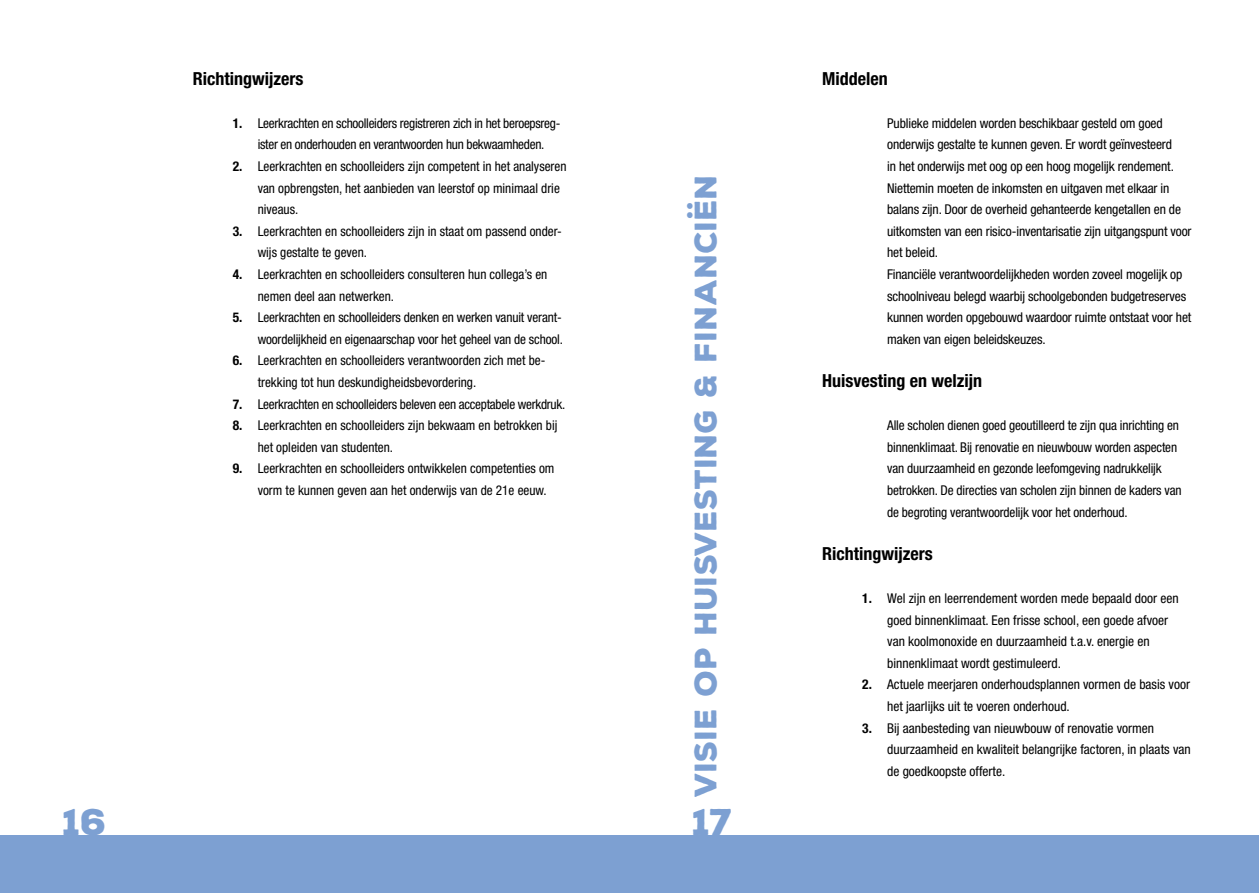
<style>
.page{position:relative;width:1259px;height:893px;background:#fff}
.page>*{position:absolute;margin:0;border:0;box-sizing:border-box;transform-origin:0 0}
.t1{font:900 36px "Nexa Rust Sans";color:#7da0d2}
.t2{font:900 30px "Nexa Rust Sans";letter-spacing:.01em;color:#7da0d2}
.t3{font:700 condensed 18px "Helvetica Neue LT Std";color:#000}
.t4{font:condensed 13.5px/21.6px "Helvetica Neue LT Std";letter-spacing:-.01em;color:#000}
.t5{font:700 condensed 13.5px/21.6px "Helvetica Neue LT Std";color:#000}
</style>
<div class="page">
<div style="left:0;top:835px;width:1259px;height:58px;background:#7da0d2"></div>
<h3 class="t3" style="left:193px;top:67px;width:112px">Richtingwijzers</h3>
<p class="t5" style="left:233px;top:112px;width:11px">1.</p>
<p class="t5" style="left:233px;top:155px;width:11px">2.</p>
<p class="t5" style="left:233px;top:220px;width:11px">3.</p>
<p class="t5" style="left:233px;top:263px;width:11px">4.</p>
<p class="t5" style="left:233px;top:306px;width:11px">5.</p>
<p class="t5" style="left:233px;top:350px;width:11px">6.</p>
<p class="t5" style="left:233px;top:393px;width:11px">7.<br>8.</p>
<p class="t5" style="left:233px;top:458px;width:11px">9.</p>
<p class="t4" style="left:258px;top:112px;width:310px">Leerkrachten en schoolleiders registreren zich in het beroepsreg&shy;ister en onderhouden en verantwoorden hun bekwaamheden.<br>Leerkrachten en schoolleiders zijn competent in het analyseren van opbrengsten, het aanbieden van leerstof op minimaal drie niveaus.<br>Leerkrachten en schoolleiders zijn in staat om passend onder&shy;wijs gestalte te geven.<br>Leerkrachten en schoolleiders consulteren hun collega’s en nemen deel aan netwerken.<br>Leerkrachten en schoolleiders denken en werken vanuit verant&shy;woordelijkheid en eigenaarschap voor het geheel van de school.<br>Leerkrachten en schoolleiders verantwoorden zich met be&shy;trekking tot hun deskundigheidsbevordering.<br>Leerkrachten en schoolleiders beleven een acceptabele werkdruk.<br>Leerkrachten en schoolleiders zijn bekwaam en betrokken bij het opleiden van studenten.<br>Leerkrachten en schoolleiders ontwikkelen competenties om vorm te kunnen geven aan het onderwijs van de 21e eeuw.</p>
<h2 class="t2" style="left:685px;top:797px;width:624px;rotate:-90deg">Visie op Huisvesting &amp; Financiën</h2>
<h1 class="t1" style="left:63px;top:798px;width:46px">16</h1>
<h1 class="t1" style="left:692px;top:798px;width:42px">17</h1>
<h3 class="t3" style="left:822px;top:67px;width:67px">Middelen</h3>
<p class="t4" style="left:887px;top:112px;width:306px">Publieke middelen worden beschikbaar gesteld om goed onderwijs gestalte te kunnen geven. Er wordt geïnvesteerd<br>in het onderwijs met oog op een hoog mogelijk rendement.<br>Niettemin moeten de inkomsten en uitgaven met elkaar in balans zijn. Door de overheid gehanteerde kengetallen en de uitkomsten van een risico-inventarisatie zijn uitgangspunt voor het beleid.<br>Financiële verantwoordelijkheden worden zoveel mogelijk op schoolniveau belegd waarbij schoolgebonden budgetreserves kunnen worden opgebouwd waardoor ruimte ontstaat voor het maken van eigen beleidskeuzes.</p>
<h3 class="t3" style="left:822px;top:370px;width:161px">Huisvesting en welzijn</h3>
<p class="t4" style="left:887px;top:414px;width:296px">Alle scholen dienen goed geoutilleerd te zijn qua inrichting en binnenklimaat. Bij renovatie en nieuwbouw worden aspecten van duurzaamheid en gezonde leefomgeving nadrukkelijk betrokken. De directies van scholen zijn binnen de kaders van de begroting verantwoordelijk voor het onderhoud.</p>
<h3 class="t3" style="left:822px;top:542px;width:112px">Richtingwijzers</h3>
<p class="t5" style="left:862px;top:587px;width:11px">1.</p>
<p class="t5" style="left:862px;top:674px;width:11px">2.</p>
<p class="t5" style="left:862px;top:717px;width:11px">3.</p>
<p class="t4" style="left:887px;top:587px;width:305px">Wel zijn en leerrendement worden mede bepaald door een goed binnenklimaat. Een frisse school, een goede afvoer<br>van koolmonoxide en duurzaamheid t.a.v. energie en binnenklimaat wordt gestimuleerd.<br>Actuele meerjaren onderhoudsplannen vormen de basis voor het jaarlijks uit te voeren onderhoud.<br>Bij aanbesteding van nieuwbouw of renovatie vormen duurzaamheid en kwaliteit belangrijke factoren, in plaats van de goedkoopste offerte.</p>
</div>
